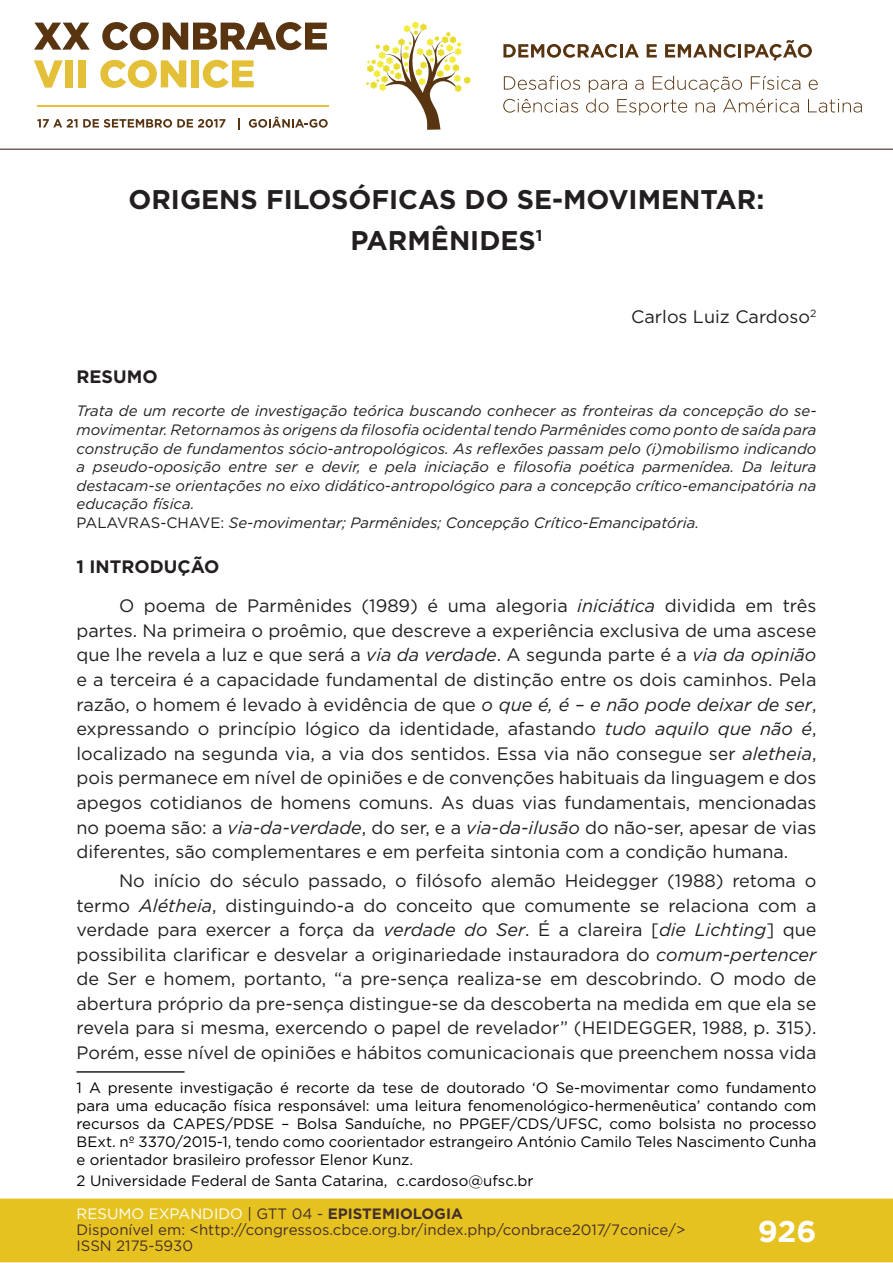
<style>
.page{position:relative;width:893px;height:1263px;background:#fff}
.page>*{position:absolute;margin:0;border:0;box-sizing:border-box;transform-origin:0 0}
.t1{font:700 30px "Gotham";color:#fff}
.t2{font:700 27px/41.1px "Gotham";color:#231f20;text-align:center}
.t3{font:18px/24.6px "Gotham";color:#231f20;text-align:justify}
.t4{font:700 18px "Gotham";color:#231f20}
.t5{font:italic 15px/18.6px "Gotham";color:#231f20}
.t6{font:15px/18px "Gotham";color:#000001;text-align:justify}
.t7{font:15px/16px "Gotham";color:#462f2a}
.s1{font-style:normal}
.s2{font-weight:700}
.s3{font-style:italic}
.s4{color:#fff}
.s5{color:#442f2a}
.s6{font-weight:700;color:#442f2a}
</style>
<div class="page">
<div style="left:0;top:1198px;width:893px;height:64px;background:#e6c221;border:2px solid #e6c221"></div>
<svg style="left:34px;top:23px;width:56px;height:27px"></svg>
<svg style="left:102px;top:22px;width:225px;height:28px"></svg>
<svg style="left:34px;top:60px;width:29px;height:28px"></svg>
<div style="left:65px;top:60px;width:8px;height:27px;background:#e3c038"></div>
<div style="left:78px;top:60px;width:8px;height:27px;background:#e3c038"></div>
<svg style="left:100px;top:60px;width:86px;height:28px"></svg>
<div style="left:191px;top:60px;width:8px;height:27px;background:#e3c038"></div>
<svg style="left:203px;top:60px;width:51px;height:28px"></svg>
<svg style="left:37px;top:119px;width:188px;height:9px"></svg>
<svg style="left:238px;top:118px;width:2px;height:11px"></svg>
<svg style="left:249px;top:117px;width:79px;height:11px"></svg>
<hr style="left:37px;top:105px;width:291px;height:2px;background:#e3c038">
<svg style="left:366px;top:21px;width:105px;height:109px"></svg>
<svg style="left:503px;top:44px;width:136px;height:14px"></svg>
<svg style="left:647px;top:44px;width:10px;height:13px"></svg>
<svg style="left:665px;top:40px;width:147px;height:21px"></svg>
<svg style="left:504px;top:76px;width:76px;height:14px"></svg>
<svg style="left:809px;top:80px;width:9px;height:10px"></svg>
<svg style="left:503px;top:99px;width:75px;height:14px"></svg>
<svg style="left:586px;top:76px;width:214px;height:39px"></svg>
<svg style="left:808px;top:99px;width:54px;height:14px"></svg>
<hr style="left:0;top:149px;width:893px;height:1px;background:#442f2a">
<hr style="left:77px;top:1071px;width:108px;height:2px;background:#231f20">
<h2 class="t2" style="left:128px;top:178px;width:637px">ORIGENS FILOSÓFICAS DO SE-MOVIMENTAR:<br>PARMÊNIDES<sup>1</sup></h2>
<p class="t3" style="left:631px;top:304px;width:187px">Carlos Luiz Cardoso<sup>2</sup></p>
<p class="t4" style="left:77px;top:364px;width:83px">RESUMO</p>
<p class="t5" style="left:77px;top:401px;width:741px">Trata de um recorte de investigação teórica buscando conhecer as fronteiras da concepção do se&shy;movimentar. Retornamos às origens da filosofia ocidental tendo Parmênides como ponto de saída para construção de fundamentos sócio-antropológicos. As reflexões passam pelo (i)mobilismo indicando a pseudo-oposição entre ser e devir, e pela iniciação e filosofia poética parmenídea. Da leitura destacam-se orientações no eixo didático-antropológico para a concepção crítico-emancipatória na educação física.<br><span class="s1">PALAVRAS-CHAVE:</span> Se-movimentar; Parmênides; Concepção Crítico-Emancipatória.</p>
<p class="t3" style="left:119px;top:546px;width:699px;line-height:39.6px;text-indent:-43px"><span class="s2">1 INTRODUÇÃO<br></span>O poema de Parmênides (1989) é uma alegoria <span class="s3">iniciática</span> dividida em três</p>
<p class="t3" style="left:77px;top:618px;width:741px">partes. Na primeira o proêmio, que descreve a experiência exclusiva de uma ascese que lhe revela a luz e que será a <span class="s3">via da verdade</span>. A segunda parte é a <span class="s3">via da opinião </span>e a terceira é a capacidade fundamental de distinção entre os dois caminhos. Pela razão, o homem é levado à evidência de que <span class="s3">o que é, é – e não pode deixar de ser</span>, expressando o princípio lógico da identidade, afastando <span class="s3">tudo aquilo que não é</span>, localizado na segunda via, a via dos sentidos. Essa via não consegue ser <span class="s3">aletheia</span>, pois permanece em nível de opiniões e de convenções habituais da linguagem e dos apegos cotidianos de homens comuns. As duas vias fundamentais, mencionadas no poema são: a <span class="s3">via-da-verdade</span>, do ser, e a <span class="s3">via-da-ilusão</span> do não-ser, apesar de vias diferentes, são complementares e em perfeita sintonia com a condição humana.</p>
<p class="t3" style="left:77px;top:868px;width:741px;text-indent:43px">No início do século passado, o filósofo alemão Heidegger (1988) retoma o termo <span class="s3">Alétheia</span>, distinguindo-a do conceito que comumente se relaciona com a verdade para exercer a força da <span class="s3">verdade do Ser</span>. É a clareira [<span class="s3">die Lichting</span>] que possibilita clarificar e desvelar a originariedade instauradora do <span class="s3">comum-pertencer </span>de Ser e homem, portanto, “a pre-sença realiza-se em descobrindo. O modo de abertura próprio da pre-sença distingue-se da descoberta na medida em que ela se revela para si mesma, exercendo o papel de revelador” (HEIDEGGER, 1988, p. 315).<br>Porém, esse nível de opiniões e hábitos comunicacionais que preenchem nossa vida</p>
<p class="t6" style="left:77px;top:1078px;width:741px">1 A presente investigação é recorte da tese de doutorado ‘O Se-movimentar como fundamento para uma educação física responsável: uma leitura fenomenológico-hermenêutica’ contando com recursos da CAPES/PDSE – Bolsa Sanduíche, no PPGEF/CDS/UFSC, como bolsista no processo BExt. nº 3370/2015-1, tendo como coorientador estrangeiro António Camilo Teles Nascimento Cunha e orientador brasileiro professor Elenor Kunz.</p>
<p class="t6" style="left:77px;top:1172px;width:459px">2 Universidade Federal de Santa Catarina, c.cardoso@ufsc.br</p>
<p class="t7" style="left:77px;top:1205px;width:610px"><span class="s4">RESUMO EXPANDIDO</span> <span class="s5">| GTT 04 -</span> <span class="s6">EPISTEMIOLOGIA<br></span>Disponível em: &lt;http://congressos.cbce.org.br/index.php/conbrace2017/7conice/&gt;<br>ISSN 2175-5930</p>
<h1 class="t1" style="left:758px;top:1212px;width:60px">926</h1>
</div>
